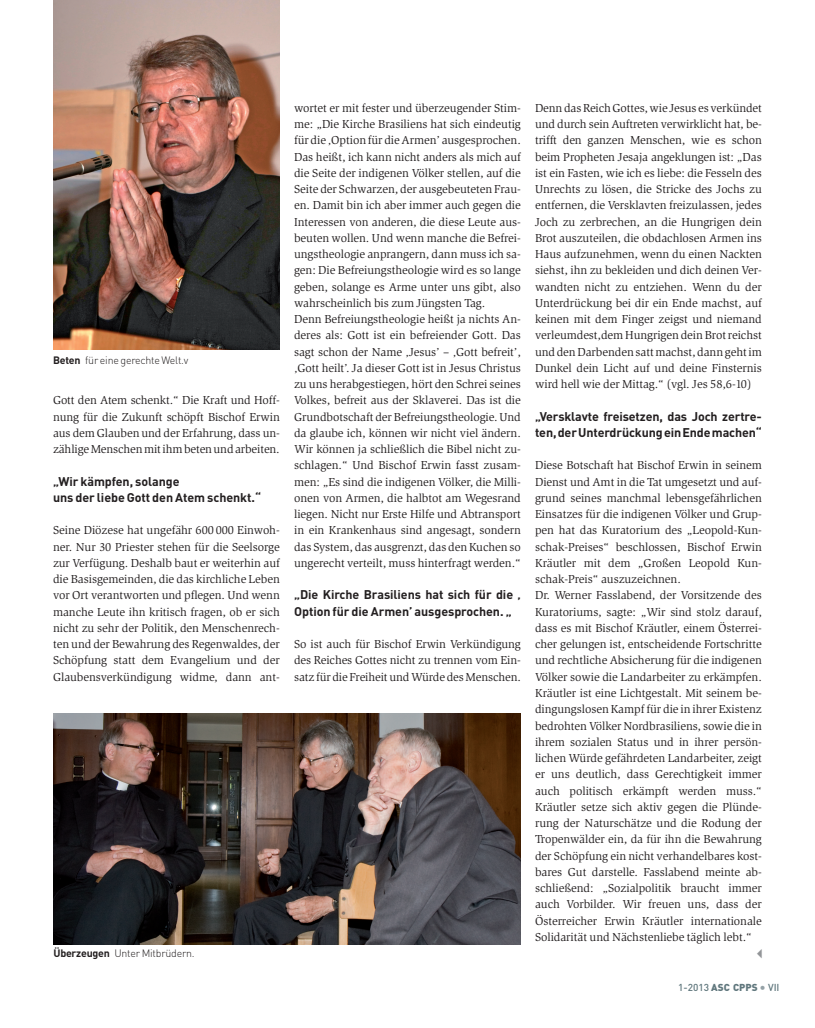
<style>
.page{position:relative;width:815px;height:1028px;background:#fff}
.page>*{position:absolute;margin:0;border:0;box-sizing:border-box;transform-origin:0 0}
.t1{font:700 12.5px/16.2px "DIN Pro";letter-spacing:-.005em;color:#231f20}
.t2{font:11.88px/16.2px "Slimbach Std";letter-spacing:-.005em;color:#231f20;text-align:justify}
.t3{font:300 10.62px "DIN Pro";letter-spacing:-.02em;color:#231f20}
.t4{font:500 10px "DIN Pro";color:#60777d}
.s1{font-weight:700}
.s2{font-weight:900}
.s3{font-size:12.5px;color:#95a2a7}
</style>
<div class="page">
<img style="left:53px;top:713px;width:468px;height:232px">
<img style="left:53px;top:0;width:227px;height:350px">
<p class="t3" style="left:53px;top:354px;width:137px"><span class="s1">Beten</span> für eine gerechte Welt.v</p>
<p class="t2" style="left:53px;top:393px;width:228px">Gott den Atem schenkt.“ Die Kraft und Hoff&shy;nung für die Zukunft schöpft Bischof Erwin aus dem Glauben und der Erfahrung, dass un&shy;zähligeMenschenmitihmbetenundarbeiten.</p>
<p class="t1" style="left:53px;top:473px;width:209px">„Wir kämpfen, solange<br>uns der liebe Gott den Atem schenkt.“</p>
<p class="t2" style="left:53px;top:523px;width:228px">Seine Diözese hat ungefähr 600 000 Einwoh&shy;ner. Nur 30 Priester stehen für die Seelsorge zur Verfügung. Deshalb baut er weiterhin auf die Basisgemeinden, die das kirchliche Leben vor Ort verantworten und pflegen. Und wenn manche Leute ihn kritisch fragen, ob er sich nicht zu sehr der Politik, den Menschenrech&shy;ten und der Bewahrung des Regenwaldes, der Schöpfung statt dem Evangelium und der Glaubensverkündigung widme, dann ant-</p>
<p class="t3" style="left:53px;top:947px;width:143px"><span class="s1">Überzeugen</span> Unter Mitbrüdern.</p>
<p class="t2" style="left:294px;top:100px;width:228px;text-align:left">wortet er mit fester und überzeugender Stim&shy;me: „Die Kirche Brasiliens hat sich eindeutig für die ‚Option für dieArmen’ ausgesprochen.<br>Das heißt, ich kann nicht anders als mich auf die Seite der indigenen Völker stellen, auf die Seite der Schwarzen, der ausgebeuteten Frau&shy;en. Damit bin ich aber immer auch gegen die Interessen von anderen, die diese Leute aus&shy;beuten wollen. Und wenn manche die Befrei&shy;ungstheologie anprangern, dann muss ich sa&shy;gen: Die Befreiungstheologie wird es so lange geben, solange es Arme unter uns gibt, also wahrscheinlich bis zum Jüngsten Tag.<br>Denn Befreiungstheologie heißt ja nichts An&shy;deres als: Gott ist ein befreiender Gott. Das sagt schon der Name ‚Jesus’ – ‚Gott befreit’, ‚Gott heilt’. Ja dieser Gott ist in Jesus Christus zu uns herabgestiegen, hört den Schrei seines Volkes, befreit aus der Sklaverei. Das ist die Grundbotschaft der Befreiungstheologie. Und da glaube ich, können wir nicht viel ändern.<br>Wir können ja schließlich die Bibel nicht zu&shy;schlagen.“ Und Bischof Erwin fasst zusam&shy;men: „Es sind die indigenen Völker, die Milli&shy;onen von Armen, die halbtot am Wegesrand liegen. Nicht nur Erste Hilfe und Abtransport in ein Krankenhaus sind angesagt, sondern das System, das ausgrenzt, das den Kuchen so ungerecht verteilt, muss hinterfragt werden.“</p>
<p class="t1" style="left:294px;top:586px;width:228px">„Die Kirche Brasiliens hat sich für die ‚<br>Option für die Armen’ ausgesprochen. „</p>
<p class="t2" style="left:294px;top:637px;width:228px">So ist auch für Bischof Erwin Verkündigung des Reiches Gottes nicht zu trennen vom Ein&shy;satz für die Freiheit und Würde des Menschen.</p>
<p class="t2" style="left:535px;top:100px;width:228px">DenndasReichGottes,wie Jesus es verkündet und durch sein Auftreten verwirklicht hat, be&shy;trifft den ganzen Menschen, wie es schon beim Propheten Jesaja angeklungen ist: „Das ist ein Fasten, wie ich es liebe: die Fesseln des Unrechts zu lösen, die Stricke des Jochs zu entfernen, die Versklavten freizulassen, jedes Joch zu zerbrechen, an die Hungrigen dein Brot auszuteilen, die obdachlosen Armen ins Haus aufzunehmen, wenn du einen Nackten siehst, ihn zu bekleiden und dich deinen Ver&shy;wandten nicht zu entziehen. Wenn du der Unterdrückung bei dir ein Ende machst, auf keinen mit dem Finger zeigst und niemand verleumdest,dem Hungrigen dein Brot reichst unddenDarbendensattmachst,danngehtim Dunkel dein Licht auf und deine Finsternis wird hell wie der Mittag.“ (vgl. Jes 58,6-10)</p>
<p class="t1" style="left:535px;top:408px;width:228px">„Versklavte freisetzen, das Joch zertre&shy;ten,derUnterdrückungeinEndemachen“</p>
<p class="t2" style="left:535px;top:458px;width:228px;text-align:left">Diese Botschaft hat Bischof Erwin in seinem Dienst und Amt in die Tat umgesetzt und auf&shy;grund seines manchmal lebensgefährlichen Einsatzes für die indigenen Völker und Grup&shy;pen hat das Kuratorium des „Leopold-Kun&shy;schak-Preises“ beschlossen, Bischof Erwin Kräutler mit dem „Großen Leopold Kun&shy;schak-Preis“ auszuzeichnen.<br>Dr. Werner Fasslabend, der Vorsitzende des Kuratoriums, sagte: „Wir sind stolz darauf, dass es mit Bischof Kräutler, einem Österrei&shy;cher gelungen ist, entscheidende Fortschritte und rechtliche Absicherung für die indigenen Völker sowie die Landarbeiter zu erkämpfen.<br>Kräutler ist eine Lichtgestalt. Mit seinem be&shy;dingungslosen Kampf für die in ihrer Existenz bedrohten Völker Nordbrasiliens, sowie die in ihrem sozialen Status und in ihrer persön&shy;lichen Würde gefährdeten Landarbeiter, zeigt er uns deutlich, dass Gerechtigkeit immer auch politisch erkämpft werden muss.“ Kräutler setze sich aktiv gegen die Plünde&shy;rung der Naturschätze und die Rodung der Tropenwälder ein, da für ihn die Bewahrung der Schöpfung ein nicht verhandelbares kost&shy;bares Gut darstelle. Fasslabend meinte ab&shy;schließend: „Sozialpolitik braucht immer auch Vorbilder. Wir freuen uns, dass der Österreicher Erwin Kräutler internationale Solidarität und Nächstenliebe täglich lebt.“</p>
<p class="t4" style="left:678px;top:982px;width:103px">1-2013 <span class="s2">ASC CPPS</span> <span class="s3">•</span> VII</p>
</div>
